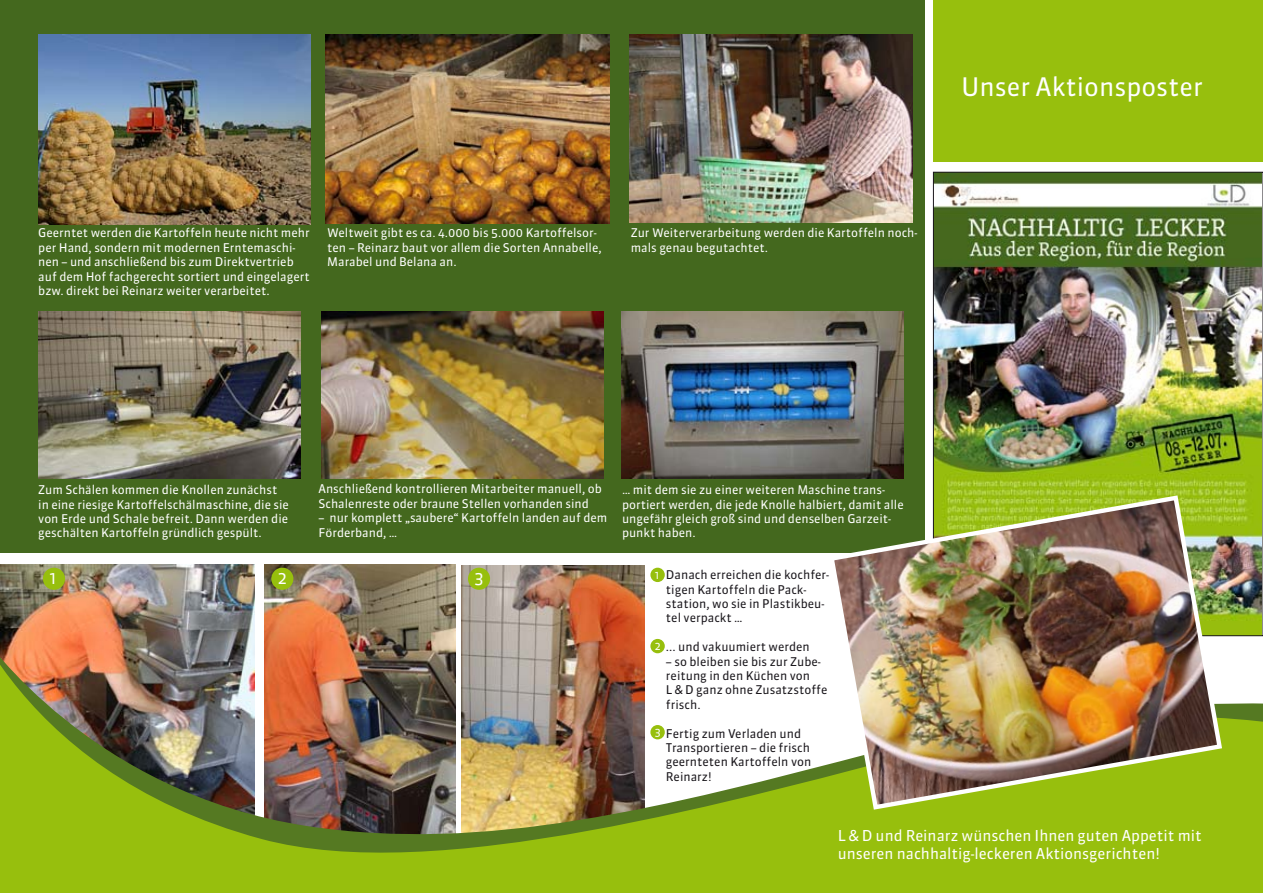
<style>
.page{position:relative;width:1263px;height:893px;background:#fff}
.page>*{position:absolute;margin:0;border:0;box-sizing:border-box;transform-origin:0 0}
.t1{font:25.5px "Sanuk OT";color:#fff}
.t2{font:16.5px "Sanuk OT";color:#fff}
.t3{font:15px/18px "Sanuk OT";color:#fff}
.t4{font:12px/14.4px "Sanuk";color:#fff}
.t5{font:12px/14.4px "Sanuk";color:#1a171c}
.t6{font:10.8px "Sanuk OT";color:#fff}
</style>
<div class="page">
<div style="left:0;top:0;width:925px;height:553px;background:#44681e"></div>
<img style="left:630px;top:35px;width:282px;height:188px">
<img style="left:38px;top:311px;width:263px;height:167px">
<img style="left:322px;top:311px;width:281px;height:167px">
<img style="left:326px;top:35px;width:283px;height:189px">
<img style="left:621px;top:311px;width:282px;height:167px">
<img style="left:0;top:565px;width:254px;height:7px">
<img style="left:264px;top:565px;width:191px;height:7px">
<img style="left:38px;top:35px;width:273px;height:190px">
<img style="left:0;top:572px;width:1263px;height:321px">
<img style="left:935px;top:174px;width:326px;height:460px">
<img style="left:827px;top:493px;width:397px;height:319px">
<div style="left:43px;top:568px;width:22px;height:22px;background:#97bf0d;border-radius:50%"></div>
<div style="left:650px;top:568px;width:15px;height:14px;background:#97bf0d;border-radius:50%"></div>
<div style="left:650px;top:639px;width:15px;height:14px;background:#97bf0d;border-radius:50%"></div>
<div style="left:650px;top:725px;width:15px;height:14px;background:#97bf0d;border-radius:50%"></div>
<div style="left:271px;top:568px;width:22px;height:22px;background:#97bf0d;border-radius:50%"></div>
<div style="left:468px;top:568px;width:22px;height:22px;background:#97bf0d;border-radius:50%"></div>
<div style="left:933px;top:0;width:330px;height:162px;background:#97bf0d"></div>
<h1 class="t1" style="left:961px;top:71px;width:243px">Unser Aktionsposter</h1>
<p class="t4" style="left:38px;top:226px;width:273px">Geerntet werden die Kartoffeln heute nicht mehr per Hand, sondern mit modernen Erntemaschi&shy;nen – und anschließend bis zum Direktvertrieb auf dem Hof fachgerecht sortiert und eingelagert bzw. direkt bei Reinarz weiter verarbeitet.</p>
<p class="t4" style="left:327px;top:226px;width:276px">Weltweit gibt es ca. 4.000 bis 5.000 Kartoffelsor&shy;ten – Reinarz baut vor allem die Sorten Annabelle,<br>Marabel und Belana an.</p>
<p class="t4" style="left:631px;top:226px;width:288px">Zur Weiterverarbeitung werden die Kartoffeln noch&shy;mals genau begutachtet.</p>
<p class="t4" style="left:318px;top:482px;width:285px">Anschließend kontrollieren Mitarbeiter manuell, ob<br>Schalenreste oder braune Stellen vorhanden sind</p>
<p class="t4" style="left:318px;top:511px;width:290px">– nur komplett „saubere“ Kartoffeln landen auf dem<br>Förderband, …</p>
<p class="t4" style="left:38px;top:483px;width:252px">Zum Schälen kommen die Knollen zunächst in eine riesige Kartoffelschälmaschine, die sie von Erde und Schale befreit. Dann werden die geschälten Kartoffeln gründlich gespült.</p>
<p class="t4" style="left:622px;top:483px;width:283px">… mit dem sie zu einer weiteren Maschine trans&shy;portiert werden, die jede Knolle halbiert, damit alle ungefähr gleich groß sind und denselben Garzeit&shy;punkt haben.</p>
<p class="t5" style="left:666px;top:568px;width:165px">Danach erreichen die kochfer&shy;tigen Kartoffeln die Pack&shy;station, wo sie in Plastikbeu&shy;tel verpackt …</p>
<p class="t5" style="left:666px;top:640px;width:145px">... und vakuumiert werden</p>
<p class="t5" style="left:666px;top:654px;width:163px">– so bleiben sie bis zur Zube&shy;reitung in den Küchen von<br>L &amp; D ganz ohne Zusatzstoffe frisch.</p>
<p class="t5" style="left:666px;top:726px;width:147px">Fertig zum Verladen und<br>Transportieren – die frisch geernteten Kartoffeln von<br>Reinarz!</p>
<h2 class="t2" style="left:50px;top:568px;width:8px">1</h2>
<p class="t6" style="left:655px;top:568px;width:6px">1</p>
<h2 class="t2" style="left:278px;top:568px;width:11px">2</h2>
<h2 class="t2" style="left:475px;top:568px;width:11px">3</h2>
<p class="t6" style="left:655px;top:639px;width:8px">2</p>
<p class="t6" style="left:655px;top:725px;width:8px">3</p>
<p class="t3" style="left:838px;top:827px;width:366px">L &amp; D und Reinarz wünschen Ihnen guten Appetit mit unseren nachhaltig-leckeren Aktionsgerichten!</p>
</div>
